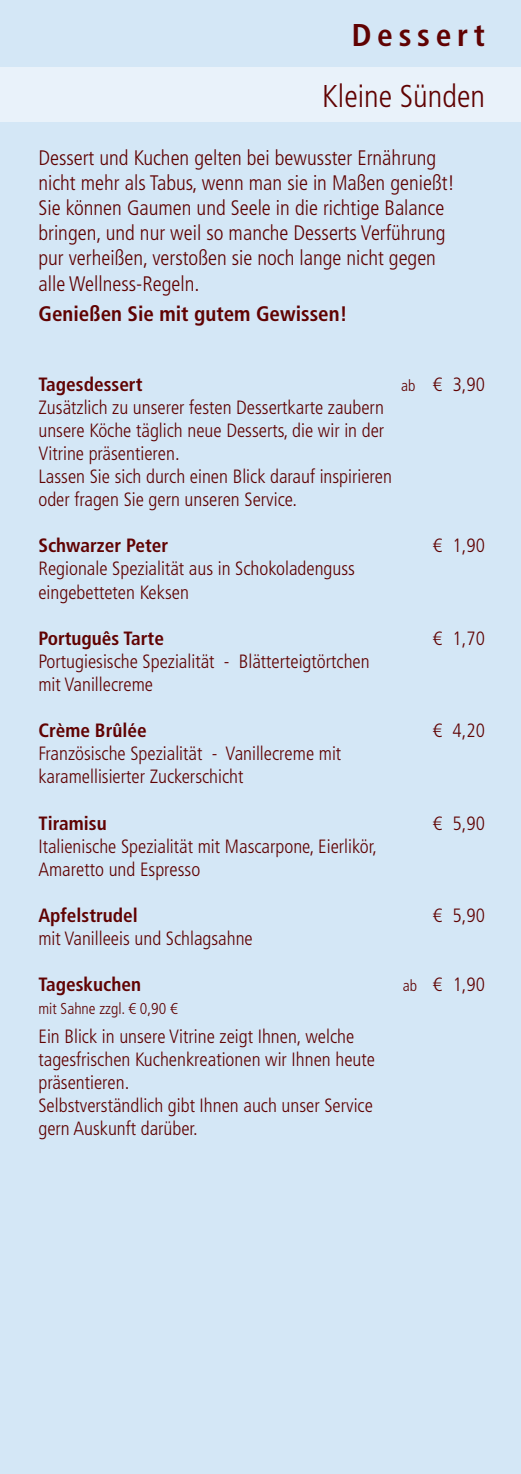
<style>
.page{position:relative;width:521px;height:1474px;background:#fff}
.page>*{position:absolute;margin:0;border:0;box-sizing:border-box;transform-origin:0 0}
.t1{font:300 condensed 31.5px "Frutiger LT Std";color:#600202}
.t2{font:700 condensed 31.5px "Frutiger LT Std";letter-spacing:.18em;color:#600202}
.t3{font:300 condensed 21px/25.2px "Frutiger LT Std";color:#600202}
.t4{font:700 condensed 21px "Frutiger LT Std";color:#600202}
.t5{font:300 condensed 19.25px/23.1px "Frutiger LT Std";color:#600202}
.t6{font:700 condensed 19.25px "Frutiger LT Std";color:#600202}
.t7{font:300 condensed 15.75px "Frutiger LT Std";color:#600202}
.s1{font-size:15.75px}
</style>
<div class="page">
<div style="left:0;top:0;width:521px;height:1473px;background:#d4e7f6"></div>
<div style="left:0;top:67px;width:521px;height:55px;background:#e9f2fa"></div>
<h1 class="t2" style="left:352px;top:16px;width:135px">Dessert</h1>
<h1 class="t1" style="left:322px;top:78px;width:164px">Kleine Sünden</h1>
<p class="t3" style="left:38px;top:145px;width:418px">Dessert und Kuchen gelten bei bewusster Ernährung nicht mehr als Tabus, wenn man sie in Maßen genießt!<br>Sie können Gaumen und Seele in die richtige Balance bringen, und nur weil so manche Desserts Verführung pur verheißen, verstoßen sie noch lange nicht gegen alle Wellness-Regeln.</p>
<p class="t4" style="left:38px;top:301px;width:310px">Genießen Sie mit gutem Gewissen!</p>
<p class="t6" style="left:38px;top:372px;width:106px">Tagesdessert</p>
<p class="t5" style="left:401px;top:372px;width:85px"><span class="s1">ab</span> € 3,90</p>
<p class="t5" style="left:38px;top:395px;width:355px">Zusätzlich zu unserer festen Dessertkarte zaubern unsere Köche täglich neue Desserts, die wir in der Vitrine präsentieren.<br>Lassen Sie sich durch einen Blick darauf inspirieren oder fragen Sie gern unseren Service.</p>
<p class="t6" style="left:38px;top:534px;width:131px">Schwarzer Peter</p>
<p class="t5" style="left:433px;top:534px;width:54px">€ 1,90</p>
<p class="t5" style="left:38px;top:557px;width:318px">Regionale Spezialität aus in Schokoladenguss eingebetteten Keksen</p>
<p class="t6" style="left:38px;top:626px;width:127px">Português Tarte</p>
<p class="t5" style="left:433px;top:626px;width:54px">€ 1,70</p>
<p class="t5" style="left:38px;top:650px;width:333px">Portugiesische Spezialität - Blätterteigtörtchen mit Vanillecreme</p>
<p class="t6" style="left:38px;top:719px;width:110px">Crème Brûlée</p>
<p class="t5" style="left:433px;top:719px;width:54px">€ 4,20</p>
<p class="t5" style="left:38px;top:742px;width:304px">Französische Spezialität - Vanillecreme mit karamellisierter Zuckerschicht</p>
<p class="t6" style="left:38px;top:811px;width:70px">Tiramisu</p>
<p class="t5" style="left:433px;top:811px;width:54px">€ 5,90</p>
<p class="t5" style="left:38px;top:834px;width:340px">Italienische Spezialität mit Mascarpone, Eierlikör,<br>Amaretto und Espresso</p>
<p class="t6" style="left:38px;top:904px;width:101px">Apfelstrudel</p>
<p class="t5" style="left:433px;top:904px;width:54px">€ 5,90</p>
<p class="t5" style="left:38px;top:927px;width:216px">mit Vanilleeis und Schlagsahne</p>
<p class="t6" style="left:38px;top:973px;width:104px">Tageskuchen</p>
<p class="t5" style="left:403px;top:973px;width:84px"><span class="s1">ab</span> € 1,90</p>
<p class="t7" style="left:38px;top:1000px;width:141px">mit Sahne zzgl. € 0,90 €</p>
<p class="t5" style="left:38px;top:1024px;width:338px">Ein Blick in unsere Vitrine zeigt Ihnen, welche tagesfrischen Kuchenkreationen wir Ihnen heute präsentieren.<br>Selbstverständlich gibt Ihnen auch unser Service gern Auskunft darüber.</p>
</div>
